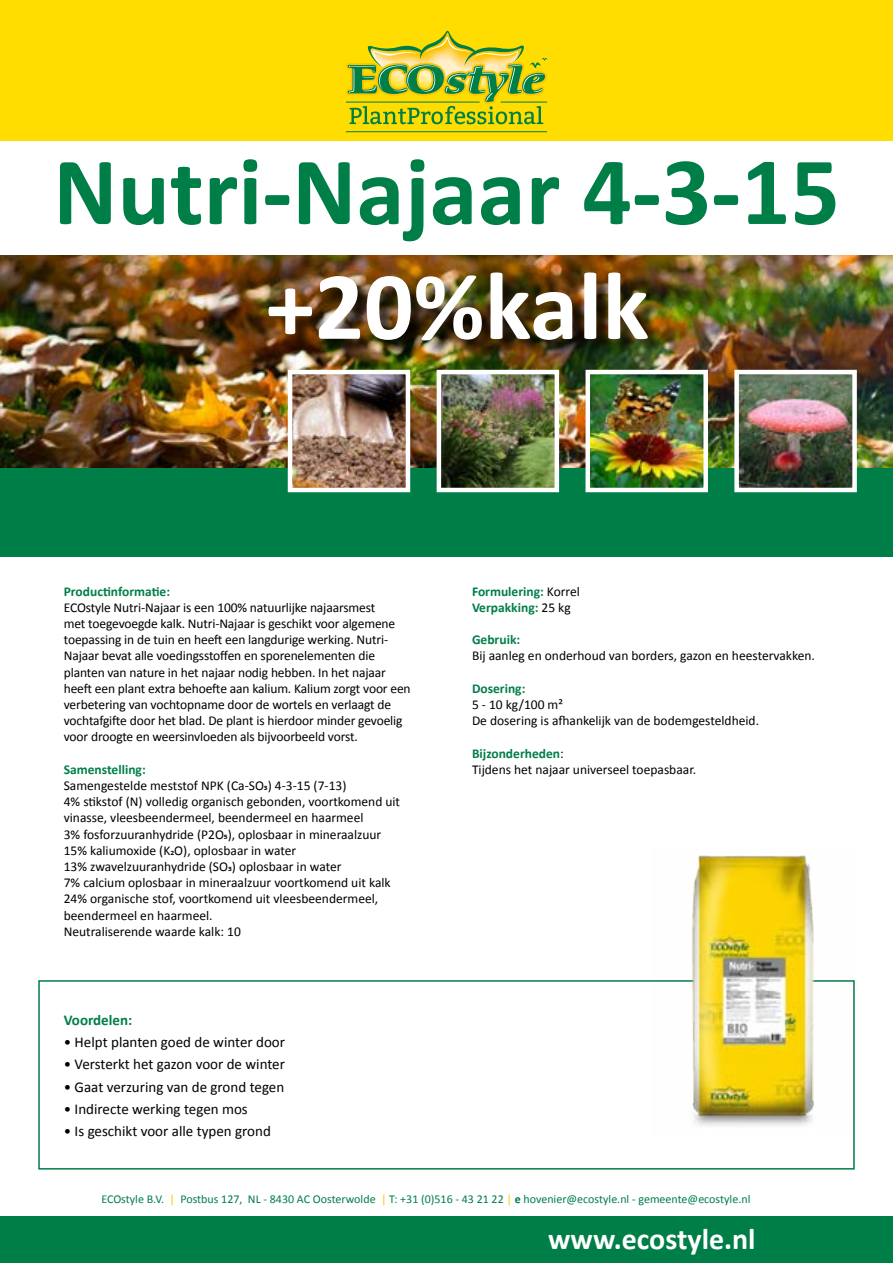
<style>
.page{position:relative;width:893px;height:1263px;background:#fff}
.page>*{position:absolute;margin:0;border:0;box-sizing:border-box;transform-origin:0 0}
.t1{font:700 97.5px "Calibri";color:#007e48}
.t2{font:700 97.5px "Calibri";color:#fff}
.t3{font:700 30px "Calibri";color:#fff}
.t4{font:15px "Calibri";color:#000}
.t5{font:700 15px "Calibri";color:#007e48}
.t6{font:13.5px/16.2px "Calibri";letter-spacing:-.01em;color:#000}
.t7{font:700 13.5px/16.2px "Calibri";color:#007e48}
.t8{font:12px "Calibri";color:#007e48}
.t9{font:12px "Calibri";letter-spacing:.02em;color:#007e48}
.s1{font-weight:400;color:#000}
.s2{font-weight:700;color:#007e48}
.s3{color:#fdc600}
.s4{font-weight:700}
</style>
<div class="page">
<div style="left:0;top:0;width:893px;height:140px;background:#fd0"></div>
<hr style="left:346px;top:131px;width:201px;height:1px;background:#007e48">
<svg style="left:346px;top:31px;width:201px;height:93px"></svg>
<div style="left:0;top:1216px;width:893px;height:47px;background:#007e48"></div>
<img style="left:0;top:255px;width:893px;height:214px">
<div style="left:38px;top:980px;width:817px;height:189px;border:2px solid #007e48"></div>
<div style="left:0;top:469px;width:893px;height:88px;background:#007e48"></div>
<img style="left:653px;top:855px;width:200px;height:279px">
<img style="left:739px;top:375px;width:113px;height:112px">
<div style="left:734px;top:370px;width:123px;height:122px;border:4px solid #fff"></div>
<img style="left:590px;top:375px;width:113px;height:112px">
<div style="left:585px;top:370px;width:123px;height:122px;border:4px solid #fff"></div>
<img style="left:442px;top:375px;width:112px;height:112px">
<div style="left:437px;top:370px;width:122px;height:122px;border:4px solid #fff"></div>
<img style="left:293px;top:375px;width:112px;height:112px">
<div style="left:288px;top:370px;width:122px;height:122px;border:4px solid #fff"></div>
<div style="left:271px;top:275px;width:396px;height:83px;background:#000;opacity:.75"></div>
<h1 class="t1" style="left:53px;top:129px;width:788px">Nutri-Najaar 4-3-15</h1>
<h1 class="t2" style="left:266px;top:244px;width:385px">+20%kalk</h1>
<p class="t7" style="left:64px;top:583px;width:108px">Productinformatie:</p>
<p class="t6" style="left:64px;top:599px;width:348px">ECOstyle Nutri-Najaar is een 100% natuurlijke najaarsmest<br>met toegevoegde kalk. Nutri-Najaar is geschikt voor algemene toepassing in de tuin en heeft een langdurige werking. Nutri-Najaar bevat alle voedingsstoffen en sporenelementen die planten van nature in het najaar nodig hebben. In het najaar heeft een plant extra behoefte aan kalium. Kalium zorgt voor een verbetering van vochtopname door de wortels en verlaagt de vochtafgifte door het blad. De plant is hierdoor minder gevoelig voor droogte en weersinvloeden als bijvoorbeeld vorst.</p>
<p class="t7" style="left:64px;top:761px;width:83px">Samenstelling:</p>
<p class="t6" style="left:64px;top:777px;width:338px">Samengestelde meststof NPK (Ca-SO3) 4-3-15 (7-13)<br>4% stikstof (N) volledig organisch gebonden, voortkomend uit vinasse, vleesbeendermeel, beendermeel en haarmeel<br>3% fosforzuuranhydride (P2O5), oplosbaar in mineraalzuur 15% kaliumoxide (K2O), oplosbaar in water<br>13% zwavelzuuranhydride (SO3) oplosbaar in water<br>7% calcium oplosbaar in mineraalzuur voortkomend uit kalk 24% organische stof, voortkomend uit vleesbeendermeel, beendermeel en haarmeel.<br>Neutraliserende waarde kalk: 10</p>
<p class="t5" style="left:64px;top:1010px;width:70px">Voordelen:</p>
<p class="t4" style="left:64px;top:1033px;width:223px">• Helpt planten goed de winter door</p>
<p class="t4" style="left:64px;top:1055px;width:223px">• Versterkt het gazon voor de winter</p>
<p class="t4" style="left:64px;top:1077px;width:222px">• Gaat verzuring van de grond tegen</p>
<p class="t4" style="left:64px;top:1099px;width:186px">• Indirecte werking tegen mos</p>
<p class="t4" style="left:64px;top:1122px;width:209px">• Is geschikt voor alle typen grond</p>
<p class="t7" style="left:472px;top:583px;width:109px">Formulering: <span class="s1">Korrel<br></span>Verpakking: <span class="s1">25 kg</span></p>
<p class="t7" style="left:472px;top:632px;width:50px">Gebruik:</p>
<p class="t6" style="left:472px;top:648px;width:344px">Bij aanleg en onderhoud van borders, gazon en heestervakken.</p>
<p class="t7" style="left:472px;top:680px;width:55px">Dosering:</p>
<p class="t6" style="left:472px;top:696px;width:289px">5 - 10 kg/100 m²<br>De dosering is afhankelijk van de bodemgesteldheid.</p>
<p class="t6" style="left:472px;top:745px;width:226px"><span class="s2">Bijzonderheden</span>:<br>Tijdens het najaar universeel toepasbaar.</p>
<p class="t8" style="left:101px;top:1191px;width:651px">ECOstyle B.V. <span class="s3">|</span> Postbus 127, NL - 8430 AC Oosterwolde <span class="s3">|</span> T: +31 (0)516 - 43 21 22 <span class="s3">|</span> <span class="s4">e</span> hovenier@ecostyle.nl - gemeente@ecostyle.nl</p>
<p class="t9" style="left:139px;top:1192px;width:363px">ECOstyle BV <span class="s3">|</span> Postbus 14, 8426 ZM Appelscha <span class="s3">|</span> <span class="s4">t</span> +31 (0)516 43 21 22</p>
<p class="t8" style="left:518px;top:1192px;width:237px"><span class="s4">e</span> hovenier@ecostyle.nl - gemeente@ecostyle.nl</p>
<h2 class="t3" style="left:548px;top:1220px;width:209px">www.ecostyle.nl</h2>
</div>
